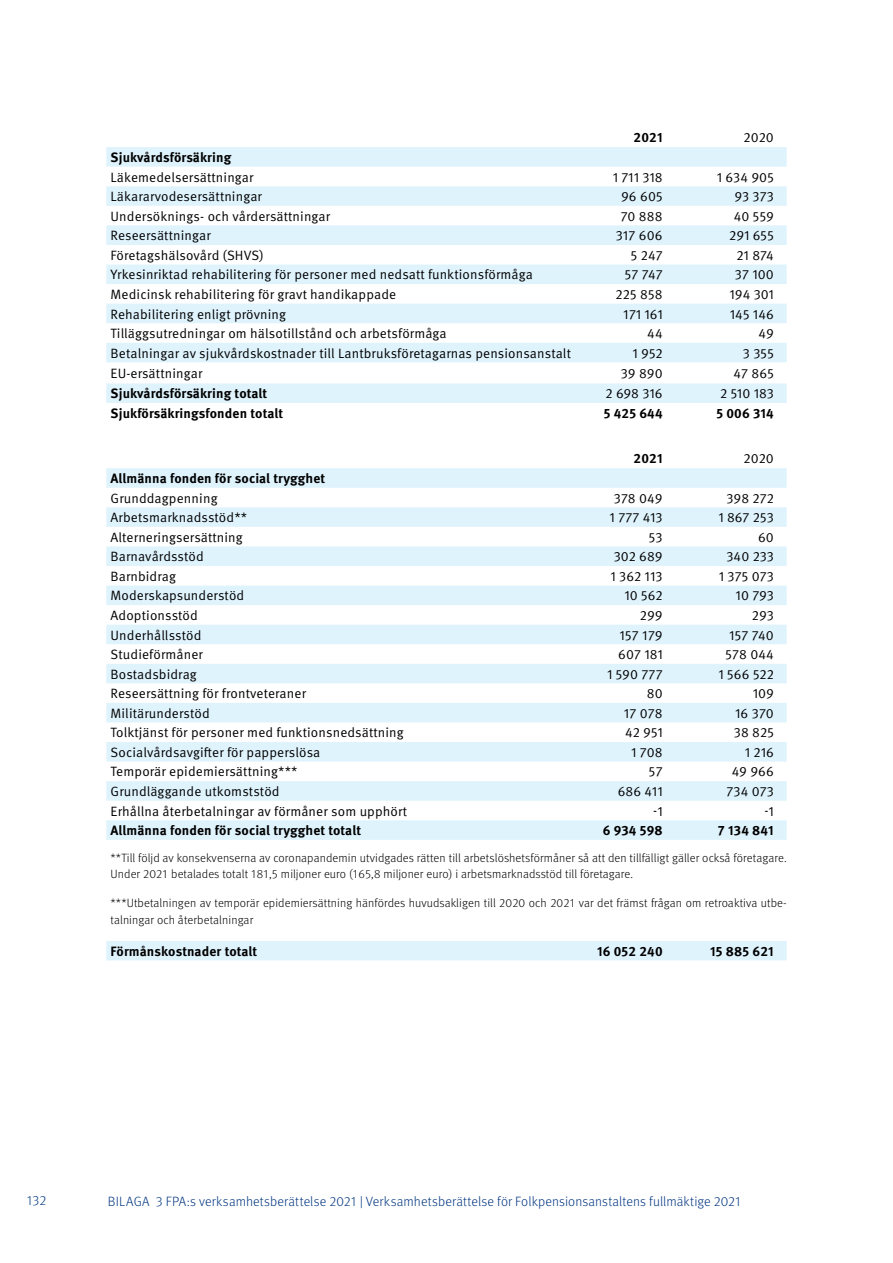
<style>
.page{position:relative;width:893px;height:1263px;background:#fff}
.page>*{position:absolute;margin:0;border:0;box-sizing:border-box;transform-origin:0 0}
.P2_Normal_taulukkote{font:13.5px "Meta Pro Norm";letter-spacing:.01em;color:#000}
.Numero{font:13.5px "Meta Pro Norm";letter-spacing:.01em;color:#000}
.P1_BOLD_tauliukkotek{font:700 13.5px "Meta Pro";letter-spacing:.005em;color:#000}
.t1{font:300 13.5px "Meta Pro";letter-spacing:.005em;color:#003580}
.Numero_BOLD{font:700 13.5px "Meta Pro";letter-spacing:.01em;color:#000}
.Numero_BOLD-2{font:13.5px "Meta Pro Norm";letter-spacing:.01em;color:#000}
.Pikkuteksti{font:300 12px/16.5px "Meta Pro";letter-spacing:.01em;color:#000}
.s1{font-family:"Meta Headline Pro"}
</style>
<div class="page">
<div style="left:106px;top:147px;width:681px;height:20px;background:#dff3fd"></div>
<svg style="left:106px;top:186px;width:681px;height:774px"></svg>
<p class="Numero_BOLD" style="left:634px;top:127px;width:31px">2021</p>
<p class="Numero_BOLD-2" style="left:743px;top:128px;width:32px">2020</p>
<p class="P1_BOLD_tauliukkotek" style="left:111px;top:147px;width:122px">Sjukvårdsförsäkring</p>
<p class="P2_Normal_taulukkote" style="left:111px;top:167px;width:144px">Läkemedelsersättningar</p>
<p class="Numero" style="left:613px;top:167px;width:51px">1 711 318</p>
<p class="Numero_BOLD-2" style="left:717px;top:167px;width:59px">1 634 905</p>
<p class="P2_Normal_taulukkote" style="left:111px;top:186px;width:153px">Läkararvodesersättningar</p>
<p class="Numero" style="left:621px;top:186px;width:43px">96 605</p>
<p class="Numero" style="left:734px;top:186px;width:41px">93 373</p>
<p class="P2_Normal_taulukkote" style="left:111px;top:206px;width:221px">Undersöknings- och vårdersättningar</p>
<p class="Numero" style="left:621px;top:206px;width:43px">70 888</p>
<p class="Numero_BOLD-2" style="left:734px;top:206px;width:42px">40 559</p>
<p class="P2_Normal_taulukkote" style="left:111px;top:225px;width:102px">Reseersättningar</p>
<p class="Numero" style="left:616px;top:225px;width:48px">317 606</p>
<p class="Numero" style="left:729px;top:225px;width:46px">291 655</p>
<p class="P2_Normal_taulukkote" style="left:111px;top:245px;width:155px">Företagshälsovård (SHVS)</p>
<p class="Numero" style="left:631px;top:245px;width:33px">5 247</p>
<p class="Numero" style="left:736px;top:245px;width:39px">21 874</p>
<p class="P2_Normal_taulukkote" style="left:111px;top:264px;width:424px">Yrkesinriktad rehabilitering för personer med nedsatt funktionsförmåga</p>
<p class="Numero" style="left:625px;top:264px;width:39px">57 747</p>
<p class="Numero" style="left:735px;top:264px;width:41px">37 100</p>
<p class="P2_Normal_taulukkote" style="left:111px;top:284px;width:287px">Medicinsk rehabilitering för gravt handikappade</p>
<p class="Numero" style="left:616px;top:284px;width:49px">225 858</p>
<p class="Numero" style="left:729px;top:284px;width:46px">194 301</p>
<p class="P2_Normal_taulukkote" style="left:111px;top:304px;width:177px">Rehabilitering enligt prövning</p>
<p class="Numero" style="left:623px;top:304px;width:41px">171 161</p>
<p class="Numero" style="left:730px;top:304px;width:46px">145 146</p>
<p class="P2_Normal_taulukkote" style="left:111px;top:323px;width:338px">Tilläggsutredningar om hälsotillstånd och arbetsförmåga</p>
<p class="Numero" style="left:647px;top:323px;width:17px">44</p>
<p class="Numero" style="left:758px;top:323px;width:17px">49</p>
<p class="P2_Normal_taulukkote" style="left:111px;top:343px;width:462px">Betalningar av sjukvårdskostnader till Lantbruksföretagarnas pensionsanstalt</p>
<p class="Numero" style="left:632px;top:343px;width:32px">1 952</p>
<p class="Numero" style="left:743px;top:343px;width:32px">3 355</p>
<p class="P2_Normal_taulukkote" style="left:111px;top:363px;width:93px">EU-ersättningar</p>
<p class="Numero" style="left:621px;top:363px;width:43px">39 890</p>
<p class="Numero" style="left:733px;top:363px;width:42px">47 865</p>
<p class="P1_BOLD_tauliukkotek" style="left:111px;top:383px;width:158px">Sjukvårdsförsäkring totalt</p>
<p class="Numero" style="left:605px;top:383px;width:59px">2 698 316</p>
<p class="Numero" style="left:720px;top:383px;width:55px">2 510 183</p>
<p class="P1_BOLD_tauliukkotek" style="left:111px;top:403px;width:174px">Sjukförsäkringsfonden totalt</p>
<p class="Numero_BOLD" style="left:604px;top:403px;width:60px">5 425 644</p>
<p class="Numero_BOLD" style="left:716px;top:403px;width:59px">5 006 314</p>
<p class="Numero_BOLD" style="left:634px;top:448px;width:31px">2021</p>
<p class="Numero_BOLD-2" style="left:743px;top:449px;width:32px">2020</p>
<p class="P1_BOLD_tauliukkotek" style="left:111px;top:468px;width:216px">Allmänna fonden för social trygghet</p>
<p class="P2_Normal_taulukkote" style="left:111px;top:488px;width:109px">Grunddagpenning</p>
<p class="Numero" style="left:614px;top:488px;width:50px">378 049</p>
<p class="Numero" style="left:726px;top:488px;width:49px">398 272</p>
<p class="P2_Normal_taulukkote" style="left:111px;top:507px;width:138px">Arbetsmarknadsstöd**</p>
<p class="Numero" style="left:610px;top:507px;width:55px">1 777 413</p>
<p class="Numero" style="left:718px;top:507px;width:57px">1 867 253</p>
<p class="P2_Normal_taulukkote" style="left:111px;top:527px;width:134px">Alterneringsersättning</p>
<p class="Numero" style="left:649px;top:527px;width:15px">53</p>
<p class="Numero" style="left:758px;top:527px;width:17px">60</p>
<p class="P2_Normal_taulukkote" style="left:111px;top:546px;width:95px">Barnavårdsstöd</p>
<p class="Numero" style="left:614px;top:546px;width:50px">302 689</p>
<p class="Numero" style="left:726px;top:546px;width:49px">340 233</p>
<p class="P2_Normal_taulukkote" style="left:111px;top:566px;width:67px">Barnbidrag</p>
<p class="Numero" style="left:610px;top:566px;width:54px">1 362 113</p>
<p class="Numero" style="left:719px;top:566px;width:57px">1 375 073</p>
<p class="P2_Normal_taulukkote" style="left:111px;top:585px;width:135px">Moderskapsunderstöd</p>
<p class="Numero" style="left:624px;top:585px;width:40px">10 562</p>
<p class="Numero" style="left:735px;top:585px;width:40px">10 793</p>
<p class="P2_Normal_taulukkote" style="left:111px;top:605px;width:89px">Adoptionsstöd</p>
<p class="Numero" style="left:640px;top:605px;width:24px">299</p>
<p class="Numero" style="left:752px;top:605px;width:24px">293</p>
<p class="P2_Normal_taulukkote" style="left:111px;top:625px;width:92px">Underhållsstöd</p>
<p class="Numero" style="left:619px;top:625px;width:45px">157 179</p>
<p class="Numero" style="left:729px;top:625px;width:46px">157 740</p>
<p class="P2_Normal_taulukkote" style="left:111px;top:644px;width:94px">Studieförmåner</p>
<p class="Numero" style="left:618px;top:644px;width:46px">607 181</p>
<p class="Numero" style="left:726px;top:644px;width:50px">578 044</p>
<p class="P2_Normal_taulukkote" style="left:111px;top:664px;width:88px">Bostadsbidrag</p>
<p class="Numero" style="left:607px;top:664px;width:57px">1 590 777</p>
<p class="Numero" style="left:719px;top:664px;width:57px">1 566 522</p>
<p class="P2_Normal_taulukkote" style="left:111px;top:683px;width:197px">Reseersättning för frontveteraner</p>
<p class="Numero" style="left:647px;top:683px;width:17px">80</p>
<p class="Numero" style="left:753px;top:683px;width:23px">109</p>
<p class="P2_Normal_taulukkote" style="left:111px;top:703px;width:101px">Militärunderstöd</p>
<p class="Numero" style="left:624px;top:703px;width:40px">17 078</p>
<p class="Numero" style="left:735px;top:703px;width:40px">16 370</p>
<p class="P2_Normal_taulukkote" style="left:111px;top:722px;width:295px">Tolktjänst för personer med funktionsnedsättning</p>
<p class="Numero" style="left:625px;top:722px;width:39px">42 951</p>
<p class="Numero" style="left:734px;top:722px;width:42px">38 825</p>
<p class="P2_Normal_taulukkote" style="left:111px;top:742px;width:211px">Socialvårdsavgifter för papperslösa</p>
<p class="Numero" style="left:631px;top:742px;width:33px">1 708</p>
<p class="Numero" style="left:745px;top:742px;width:31px">1 216</p>
<p class="P2_Normal_taulukkote" style="left:111px;top:761px;width:188px">Temporär epidemiersättning***</p>
<p class="Numero" style="left:649px;top:761px;width:15px">57</p>
<p class="Numero" style="left:732px;top:761px;width:44px">49 966</p>
<p class="P2_Normal_taulukkote" style="left:111px;top:781px;width:171px">Grundläggande utkomststöd</p>
<p class="Numero" style="left:618px;top:781px;width:46px">686 411</p>
<p class="Numero" style="left:726px;top:781px;width:49px">734 073</p>
<p class="P2_Normal_taulukkote" style="left:111px;top:801px;width:298px">Erhållna återbetalningar av förmåner som upphört</p>
<p class="Numero" style="left:653px;top:801px;width:11px">-1</p>
<p class="Numero" style="left:764px;top:801px;width:11px">-1</p>
<p class="P1_BOLD_tauliukkotek" style="left:111px;top:820px;width:252px">Allmänna fonden för social trygghet totalt</p>
<p class="Numero_BOLD" style="left:603px;top:820px;width:61px">6 934 598</p>
<p class="Numero_BOLD" style="left:718px;top:820px;width:57px">7 134 841</p>
<p class="Pikkuteksti" style="left:111px;top:849px;width:678px">**Till följd av konsekvenserna av coronapandemin utvidgades rätten till arbetslöshetsförmåner så att den tillfälligt gäller också företagare.<br>Under 2021 betalades totalt 181,5 miljoner euro (165,8 miljoner euro) i arbetsmarknadsstöd till företagare.</p>
<p class="Pikkuteksti" style="left:111px;top:894px;width:678px">***Utbetalningen av temporär epidemiersättning hänfördes huvudsakligen till 2020 och 2021 var det främst frågan om retroaktiva utbe&shy;talningar och återbetalningar</p>
<p class="P1_BOLD_tauliukkotek" style="left:111px;top:940px;width:148px">Förmånskostnader totalt</p>
<p class="Numero_BOLD" style="left:597px;top:940px;width:67px">16 052 240</p>
<p class="Numero_BOLD" style="left:710px;top:940px;width:65px">15 885 621</p>
<p class="t1" style="left:27px;top:1191px;width:21px">132</p>
<p class="t1" style="left:108px;top:1191px;width:635px">BILAGA 3 FPA:s verksamhetsberättelse 2021 <span class="s1">|</span> Verksamhetsberättelse för Folkpensionsanstaltens fullmäktige 2021</p>
</div>
